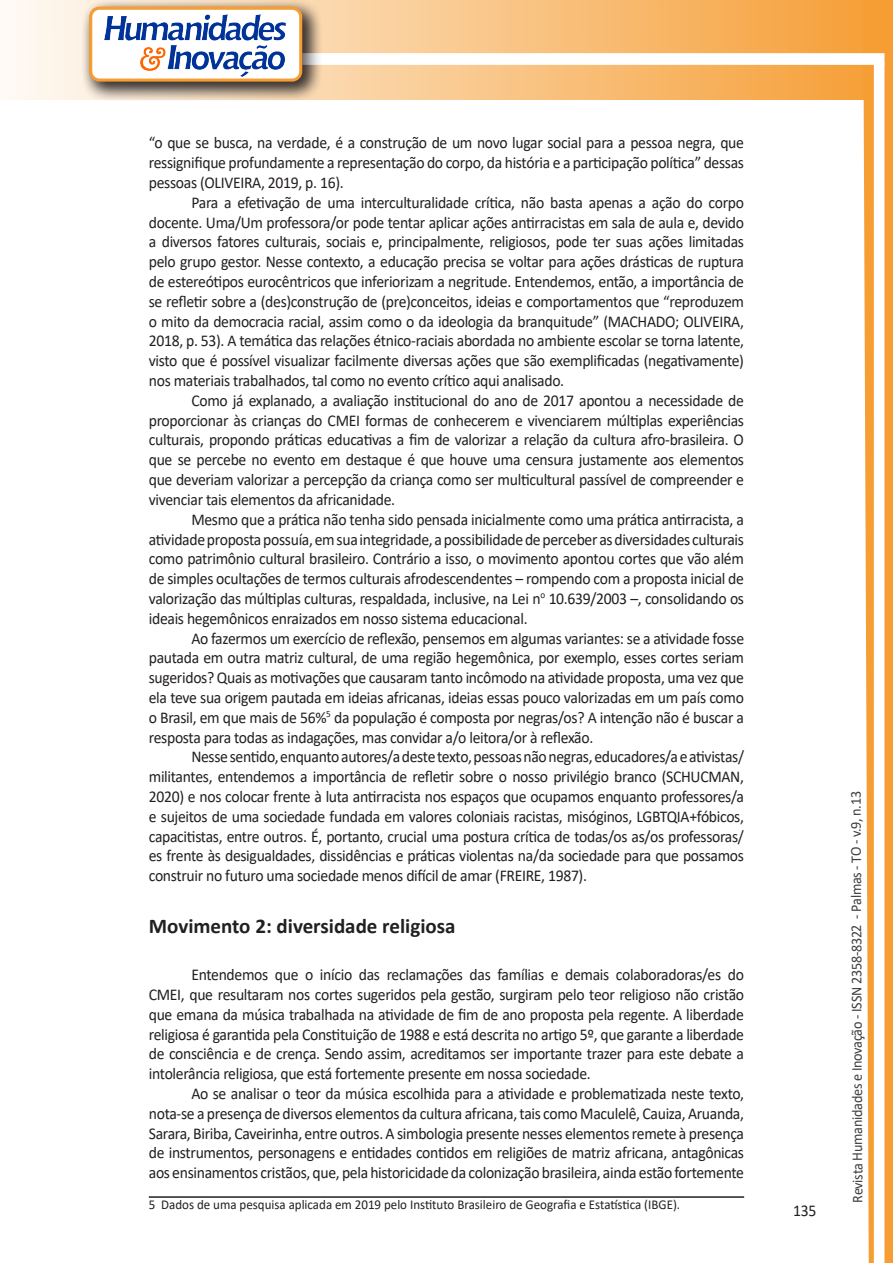
<style>
.page{position:relative;width:893px;height:1263px;background:#fff}
.page>*{position:absolute;margin:0;border:0;box-sizing:border-box;transform-origin:0 0}
.Titulo_2{font:700 21px "Calibri";color:#231f20}
.texto{font:16.5px/19.8px "Calibri";letter-spacing:-.02em;color:#231f20;text-align:justify;scale:.95 1}
.t1{font:15px "Calibri";letter-spacing:-.025em;color:#3e3e3f;scale:.95 1}
.Rodapé{font:13.5px "Calibri";color:#231f20;scale:.96 1}
</style>
<div class="page">
<svg style="left:5px;top:0;width:858px;height:100px;background:#f9c484"></svg>
<div style="left:302px;top:53px;width:582px;height:12px;background:#fff;border:2px solid #fff"></div>
<svg style="left:863px;top:0;width:30px;height:1263px"></svg>
<div style="left:81px;top:0;width:241px;height:102px;background:#231f20;opacity:.75"></div>
<div style="left:91px;top:8px;width:210px;height:72px;background:#fff;border-radius:9px"></div>
<img style="left:104px;top:14px;width:181px;height:62px">
<div style="left:89px;top:7px;width:213px;height:75px;border:3px solid #f69e34;border-radius:9px"></div>
<hr style="left:149px;top:1196px;width:595px;height:2px;background:#231f20">
<p class="texto" style="left:149px;top:133px;width:628px">“o que se busca, na verdade, é a construção de um novo lugar social para a pessoa negra, que ressignifique profundamente a representação do corpo, da história e a participação política” dessas pessoas (OLIVEIRA, 2019, p. 16).</p>
<p class="texto" style="left:149px;top:192px;width:628px;text-indent:43px">Para a efetivação de uma interculturalidade crítica, não basta apenas a ação do corpo docente. Uma/Um professora/or pode tentar aplicar ações antirracistas em sala de aula e, devido a diversos fatores culturais, sociais e, principalmente, religiosos, pode ter suas ações limitadas pelo grupo gestor. Nesse contexto, a educação precisa se voltar para ações drásticas de ruptura de estereótipos eurocêntricos que inferiorizam a negritude. Entendemos, então, a importância de se refletir sobre a (des)construção de (pre)conceitos, ideias e comportamentos que “reproduzem o mito da democracia racial, assim como o da ideologia da branquitude” (MACHADO; OLIVEIRA, 2018, p. 53). A temática das relações étnico-raciais abordada no ambiente escolar se torna latente, visto que é possível visualizar facilmente diversas ações que são exemplificadas (negativamente) nos materiais trabalhados, tal como no evento crítico aqui analisado.</p>
<p class="texto" style="left:149px;top:390px;width:628px;text-indent:43px">Como já explanado, a avaliação institucional do ano de 2017 apontou a necessidade de proporcionar às crianças do CMEI formas de conhecerem e vivenciarem múltiplas experiências culturais, propondo práticas educativas a fim de valorizar a relação da cultura afro-brasileira. O que se percebe no evento em destaque é que houve uma censura justamente aos elementos que deveriam valorizar a percepção da criança como ser multicultural passível de compreender e vivenciar tais elementos da africanidade.</p>
<p class="texto" style="left:149px;top:509px;width:628px;text-indent:43px">Mesmo que a prática não tenha sido pensada inicialmente como uma prática antirracista, a atividade proposta possuía, em sua integridade, a possibilidade de perceber as diversidades culturais como patrimônio cultural brasileiro. Contrário a isso, o movimento apontou cortes que vão além de simples ocultações de termos culturais afrodescendentes – rompendo com a proposta inicial de valorização das múltiplas culturas, respaldada, inclusive, na Lei n<sup>o</sup> 10.639/2003 –, consolidando os ideais hegemônicos enraizados em nosso sistema educacional.</p>
<p class="texto" style="left:149px;top:628px;width:628px;text-indent:43px">Ao fazermos um exercício de reflexão, pensemos em algumas variantes: se a atividade fosse pautada em outra matriz cultural, de uma região hegemônica, por exemplo, esses cortes seriam sugeridos? Quais as motivações que causaram tanto incômodo na atividade proposta, uma vez que ela teve sua origem pautada em ideias africanas, ideias essas pouco valorizadas em um país como o Brasil, em que mais de 56%<sup>5</sup> da população é composta por negras/os? A intenção não é buscar a resposta para todas as indagações, mas convidar a/o leitora/or à reflexão.</p>
<p class="texto" style="left:149px;top:746px;width:628px;text-indent:43px">Nesse sentido, enquanto autores/a deste texto, pessoas não negras, educadores/a e ativistas/ militantes, entendemos a importância de refletir sobre o nosso privilégio branco (SCHUCMAN, 2020) e nos colocar frente à luta antirracista nos espaços que ocupamos enquanto professores/a e sujeitos de uma sociedade fundada em valores coloniais racistas, misóginos, LGBTQIA+fóbicos, capacitistas, entre outros. É, portanto, crucial uma postura crítica de todas/os as/os professoras/ es frente às desigualdades, dissidências e práticas violentas na/da sociedade para que possamos construir no futuro uma sociedade menos difícil de amar (FREIRE, 1987).</p>
<p class="Titulo_2" style="left:149px;top:911px;width:308px">Movimento 2: diversidade religiosa</p>
<p class="texto" style="left:149px;top:964px;width:628px;text-indent:43px">Entendemos que o início das reclamações das famílias e demais colaboradoras/es do CMEI, que resultaram nos cortes sugeridos pela gestão, surgiram pelo teor religioso não cristão que emana da música trabalhada na atividade de fim de ano proposta pela regente. A liberdade religiosa é garantida pela Constituição de 1988 e está descrita no artigo 5º, que garante a liberdade de consciência e de crença. Sendo assim, acreditamos ser importante trazer para este debate a intolerância religiosa, que está fortemente presente em nossa sociedade.</p>
<p class="texto" style="left:149px;top:1083px;width:628px;text-indent:43px">Ao se analisar o teor da música escolhida para a atividade e problematizada neste texto, nota-se a presença de diversos elementos da cultura africana, tais como Maculelê, Cauiza, Aruanda, Sarara, Biriba, Caveirinha, entre outros. A simbologia presente nesses elementos remete à presença de instrumentos, personagens e entidades contidos em religiões de matriz africana, antagônicas aos ensinamentos cristãos, que, pela historicidade da colonização brasileira, ainda estão fortemente</p>
<p class="Rodapé" style="left:149px;top:1195px;width:555px">5 Dados de uma pesquisa aplicada em 2019 pelo Instituto Brasileiro de Geografia e Estatística (IBGE).</p>
<p class="texto" style="left:793px;top:1200px;width:26px">135</p>
<p class="t1" style="left:846px;top:1203px;width:435px;rotate:-90deg">Revista Humanidades e Inovação - ISSN 2358-8322 - Palmas - TO - v.9, n.13</p>
</div>
